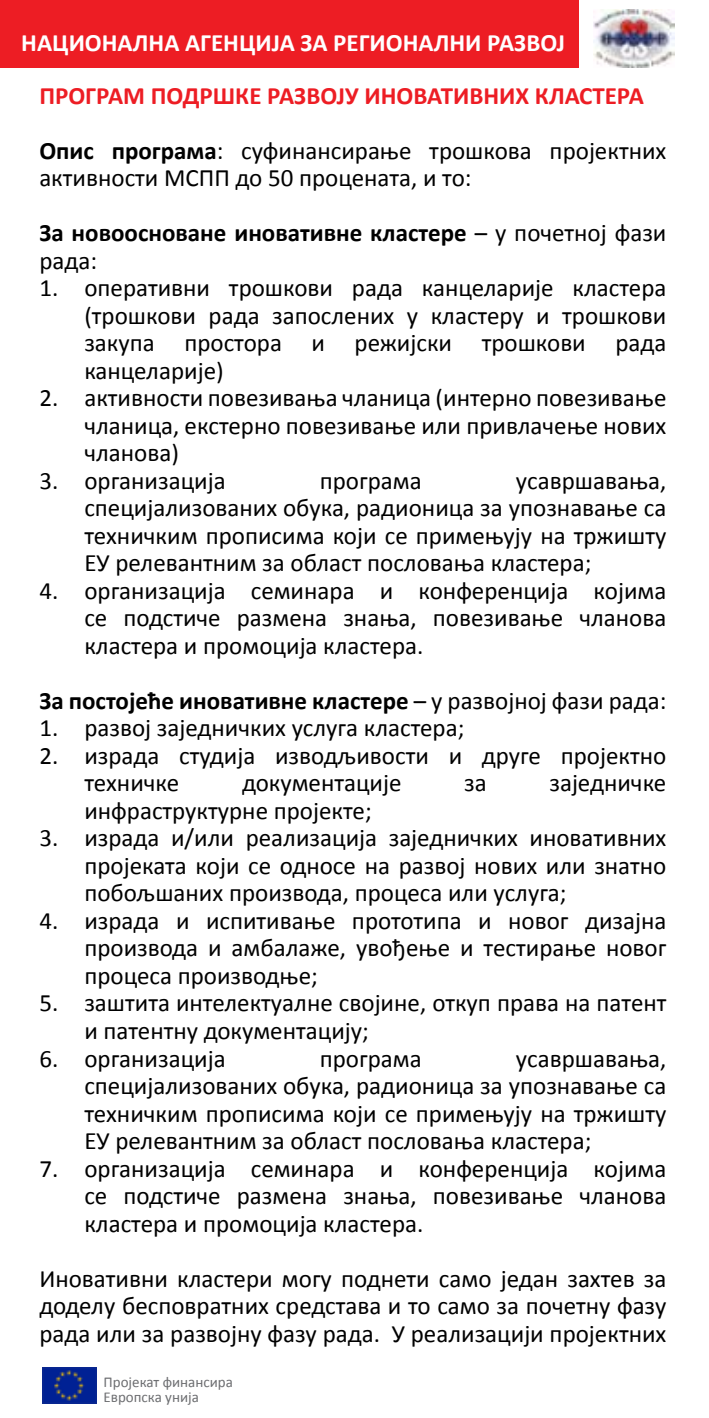
<style>
.page{position:relative;width:709px;height:1418px;background:#fff}
.page>*{position:absolute;margin:0;border:0;box-sizing:border-box;transform-origin:0 0}
.t1{font:25px/27.5px "Calibri";color:#000;text-align:justify}
.t2{font:700 25px/27.5px "Calibri";color:#000}
.t3{font:700 25px "Calibri";color:#ed1d24}
.t4{font:700 25px "Calibri";color:#fff}
.t5{font:15px/15px "Calibri";color:#6d6e71}
.s1{font-weight:700}
.s2{font-weight:400}
</style>
<div class="page">
<div style="left:0;top:0;width:578px;height:67px;background:#ed1d24"></div>
<img style="left:43px;top:1367px;width:54px;height:36px">
<img style="left:594px;top:9px;width:80px;height:58px">
<p class="t4" style="left:21px;top:28px;width:545px">НАЦИОНАЛНА АГЕНЦИЈА ЗА РЕГИОНАЛНИ РАЗВОЈ</p>
<p class="t3" style="left:39px;top:80px;width:606px">ПРОГРАМ ПОДРШКЕ РАЗВОЈУ ИНОВАТИВНИХ КЛАСТЕРА</p>
<p class="t1" style="left:39px;top:135px;width:628px"><span class="s1">Опис програма</span>: суфинансирање трошкова пројектних активности МСПП до 50 процената, и то:</p>
<p class="t2" style="left:39px;top:218px;width:628px">За новоосноване иновативне кластере <span class="s2">– у почетној фази рада:</span></p>
<p class="t1" style="left:84px;top:273px;width:583px;text-indent:-45px">1. оперативни трошкови рада канцеларије кластера (трошкови рада запослених у кластеру и трошкови закупа простора и режијски трошкови рада канцеларије)</p>
<p class="t1" style="left:84px;top:383px;width:583px;text-indent:-45px">2. активности повезивања чланица (интерно повезивање чланица, екстерно повезивање или привлачење нових чланова)</p>
<p class="t1" style="left:39px;top:465px;width:188px">3. организација</p>
<p class="t1" style="left:320px;top:465px;width:103px">програма</p>
<p class="t1" style="left:84px;top:465px;width:583px;text-indent:431px">усавршавања, специјализованих обука, радионица за упознавање са техничким прописима који се примењују на тржишту ЕУ релевантним за област пословања кластера;</p>
<p class="t1" style="left:84px;top:575px;width:583px;text-indent:-45px">4. организација семинара и конференција којима се подстиче размена знања, повезивање чланова кластера и промоција кластера.</p>
<p class="t2" style="left:39px;top:685px;width:628px">За постојеће иновативне кластере <span class="s2">– у развојној фази рада:</span></p>
<p class="t1" style="left:39px;top:713px;width:426px">1. развој заједничких услуга кластера;</p>
<p class="t1" style="left:84px;top:740px;width:583px;text-indent:-45px">2. израда студија изводљивости и друге пројектно техничке</p>
<p class="t1" style="left:242px;top:768px;width:161px">документације</p>
<p class="t1" style="left:464px;top:768px;width:24px">за</p>
<p class="t1" style="left:549px;top:768px;width:118px">заједничке</p>
<p class="t1" style="left:84px;top:795px;width:289px">инфраструктурне пројекте;</p>
<p class="t1" style="left:84px;top:823px;width:583px;text-indent:-45px">3. израда и/или реализација заједничких иновативних пројеката који се односе на развој нових или знатно побољшаних производа, процеса или услуга;</p>
<p class="t1" style="left:84px;top:905px;width:583px;text-indent:-45px">4. израда и испитивање прототипа и новог дизајна производа и амбалаже, увођење и тестирање новог процеса производње;</p>
<p class="t1" style="left:84px;top:988px;width:583px;text-indent:-45px">5. заштита интелектуалне својине, откуп права на патент и патентну документацију;</p>
<p class="t1" style="left:39px;top:1043px;width:188px">6. организација</p>
<p class="t1" style="left:320px;top:1043px;width:103px">програма</p>
<p class="t1" style="left:84px;top:1043px;width:583px;text-indent:431px">усавршавања, специјализованих обука, радионица за упознавање са техничким прописима који се примењују на тржишту ЕУ релевантним за област пословања кластера;</p>
<p class="t1" style="left:84px;top:1153px;width:583px;text-indent:-45px">7. организација семинара и конференција којима се подстиче размена знања, повезивање чланова кластера и промоција кластера.</p>
<p class="t1" style="left:39px;top:1263px;width:628px">Иновативни кластери могу поднети само један захтев за доделу бесповратних средстава и то само за почетну фазу рада или за развојну фазу рада. У реализацији пројектних</p>
<p class="t5" style="left:103px;top:1373px;width:131px">Пројекат финансира<br>Европска унија</p>
</div>
